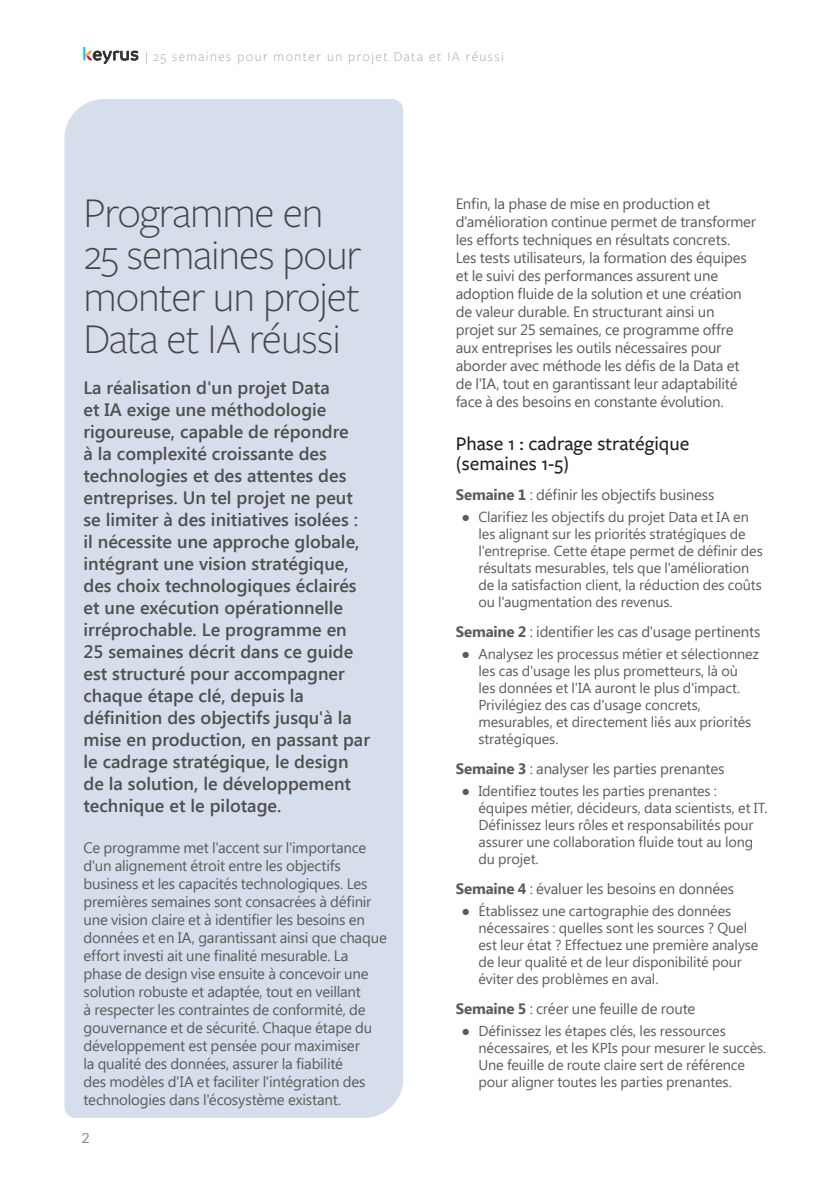
<style>
.page{position:relative;width:840px;height:1191px;background:#fff}
.page>*{position:absolute;margin:0;border:0;box-sizing:border-box;transform-origin:0 0}
.Titre_Paragraphe{font:300 44px/42px "Freight Sans Pro";letter-spacing:-.025em;color:#454545}
.Titre_Paragraphe_Small{font:500 20px/20px "Freight Sans Pro";color:#231f20}
.Chapo{font:600 18px/22px "Segoe UI";color:#4f4f4f}
.Texte_Courant{font:15px/18px "Segoe UI";letter-spacing:-.015em;color:#5a5a5a}
.t1{font:14.4px/17px "Segoe UI";letter-spacing:-.005em;color:#5a5a5a}
.t2{font:300 14px "Freight Sans Pro";letter-spacing:.1em;color:#a0a0a0}
.t3{font:14px "Lato";color:#636366}
.s1{font-style:italic}
.s2{font-family:"Calibri";font-weight:400;color:#303030}
.s3{font-weight:700}
.s4{font-family:"Arial"}
</style>
<div class="page">
<div style="left:64px;top:99px;width:339px;height:1019px;background:#d6deec"></div>
<svg style="left:83px;top:47px;width:55px;height:17px"></svg>
<p class="t2" style="left:145px;top:47px;width:360px"><span class="s1">|</span> 25 semaines pour monter un projet Data et IA réussi</p>
<p class="Titre_Paragraphe" style="left:83px;top:190px;width:279px">Programme en<br>25 semaines pour monter un projet<br>Data et IA réussi</p>
<p class="Chapo" style="left:83px;top:375px;width:288px">La réalisation d'un projet Data<br>et IA exige une méthodologie rigoureuse, capable de répondre<br>à la complexité croissante des technologies et des attentes des entreprises. Un tel projet ne peut se limiter à des initiatives isolées : il nécessite une approche globale, intégrant une vision stratégique, des choix technologiques éclairés et une exécution opérationnelle irréprochable. Le programme en<br>25 semaines décrit dans ce guide est structuré pour accompagner chaque étape clé, depuis la définition des objectifs jusqu'à la mise en production, en passant par le cadrage stratégique, le design de la solution, le développement technique et le pilotage.</p>
<p class="Texte_Courant" style="left:83px;top:838px;width:305px">Ce programme met l'accent sur l'importance d'un alignement étroit entre les objectifs business et les capacités technologiques. Les premières semaines sont consacrées à définir une vision claire et à identifier les besoins en données et en IA, garantissant ainsi que chaque effort investi ait une finalité mesurable. La phase de design vise ensuite à concevoir une solution robuste et adaptée, tout en veillant<br>à respecter les contraintes de conformité, de gouvernance et de sécurité. Chaque étape du développement est pensée pour maximiser<br>la qualité des données, assurer la fiabilité<br>des modèles d'IA et faciliter l'intégration des technologies dans l'écosystème existant.</p>
<p class="t3" style="left:81px;top:1130px;width:10px">2</p>
<p class="Texte_Courant" style="left:455px;top:195px;width:302px">Enfin, la phase de mise en production et d'amélioration continue permet de transformer les efforts techniques en résultats concrets.<br>Les tests utilisateurs, la formation des équipes et le suivi des performances assurent une adoption fluide de la solution et une création de valeur durable. En structurant ainsi un projet sur 25 semaines, ce programme offre aux entreprises les outils nécessaires pour aborder avec méthode les défis de la Data et de l'IA, tout en garantissant leur adaptabilité face à des besoins en constante évolution.</p>
<p class="Titre_Paragraphe_Small" style="left:455px;top:433px;width:235px">Phase 1 : cadrage stratégique <span class="s2">(</span>semaines 1-5<span class="s2">)</span></p>
<p class="Texte_Courant" style="left:455px;top:485px;width:260px"><span class="s3">Semaine 1</span> : définir les objectifs business</p>
<p class="t1" style="left:478px;top:509px;width:286px;text-indent:-17px"><span class="s4">●</span> Clarifiez les objectifs du projet Data et IA en les alignant sur les priorités stratégiques de l'entreprise. Cette étape permet de définir des résultats mesurables, tels que l'amélioration de la satisfaction client, la réduction des coûts ou l'augmentation des revenus.</p>
<p class="Texte_Courant" style="left:455px;top:622px;width:306px"><span class="s3">Semaine 2</span> : identifier les cas d'usage pertinents</p>
<p class="t1" style="left:478px;top:646px;width:282px;text-indent:-17px"><span class="s4">●</span> Analysez les processus métier et sélectionnez les cas d'usage les plus prometteurs, là où<br>les données et l'IA auront le plus d'impact.<br>Privilégiez des cas d'usage concrets, mesurables, et directement liés aux priorités stratégiques.</p>
<p class="Texte_Courant" style="left:455px;top:759px;width:270px"><span class="s3">Semaine 3</span> : analyser les parties prenantes</p>
<p class="t1" style="left:478px;top:783px;width:290px;text-indent:-17px"><span class="s4">●</span> Identifiez toutes les parties prenantes : équipes métier, décideurs, data scientists, et IT.<br>Définissez leurs rôles et responsabilités pour assurer une collaboration fluide tout au long du projet.</p>
<p class="Texte_Courant" style="left:455px;top:879px;width:280px"><span class="s3">Semaine 4</span> : évaluer les besoins en données</p>
<p class="t1" style="left:478px;top:903px;width:281px;text-indent:-17px"><span class="s4">●</span> Établissez une cartographie des données nécessaires : quelles sont les sources ? Quel est leur état ? Effectuez une première analyse de leur qualité et de leur disponibilité pour éviter des problèmes en aval.</p>
<p class="Texte_Courant" style="left:455px;top:999px;width:241px"><span class="s3">Semaine 5</span> : créer une feuille de route</p>
<p class="t1" style="left:478px;top:1023px;width:289px;text-indent:-17px"><span class="s4">●</span> Définissez les étapes clés, les ressources nécessaires, et les KPIs pour mesurer le succès.<br>Une feuille de route claire sert de référence pour aligner toutes les parties prenantes.</p>
</div>
